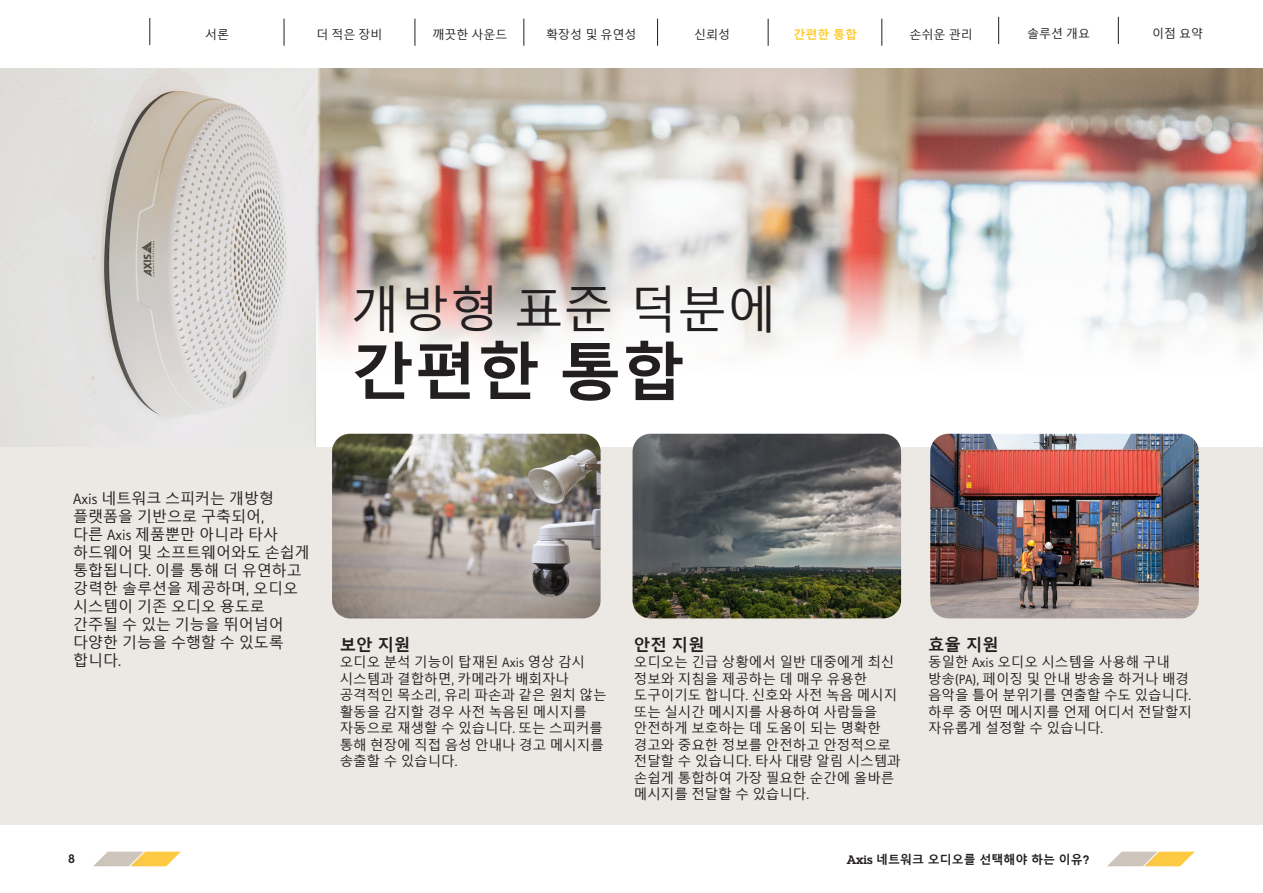
<style>
.page{position:relative;width:1263px;height:893px;background:#fff}
.page>*{position:absolute;margin:0;border:0;box-sizing:border-box;transform-origin:0 0}
.Headline{font:700 63px "Malgun Gothic";color:#231f20}
.Headline-2{font:49.5px "Malgun Gothic";color:#231f20}
.Subheadline{font:700 16.5px "Malgun Gothic";color:#231f20}
.Subheadline-2{font:15px/18px "Malgun Gothic";color:#231f20}
.Subheadline-3{font:13.5px/16.5px "Malgun Gothic";color:#231f20}
.t1{font:12px "Malgun Gothic";color:#231f20}
.t2{font:700 12px "Malgun Gothic";color:#231f20}
.t3{font:700 12px "Malgun Gothic";color:#fecb2f}
.t4{font:600 12px "Lubalin Graph ECG";color:#231f20}
.s1{font-family:"Rotis Sans Serif Pro"}
.s2{font-family:"Lubalin Graph ECG";font-weight:600}
</style>
<div class="page">
<div style="left:0;top:386px;width:1263px;height:439px;background:#ece8e4"></div>
<img style="left:0;top:69px;width:1263px;height:377px">
<svg style="left:316px;top:252px;width:947px;height:194px"></svg>
<svg style="left:93px;top:852px;width:88px;height:14px"></svg>
<svg style="left:1107px;top:852px;width:88px;height:14px"></svg>
<img style="left:332px;top:434px;width:269px;height:184px">
<img style="left:632px;top:434px;width:269px;height:184px">
<img style="left:930px;top:434px;width:269px;height:184px">
<svg style="left:284px;top:19px;width:1px;height:27px"></svg>
<svg style="left:414px;top:19px;width:1px;height:27px"></svg>
<svg style="left:523px;top:19px;width:1px;height:27px"></svg>
<svg style="left:657px;top:19px;width:1px;height:27px"></svg>
<svg style="left:768px;top:19px;width:1px;height:27px"></svg>
<svg style="left:881px;top:19px;width:1px;height:27px"></svg>
<svg style="left:998px;top:17px;width:1px;height:27px"></svg>
<svg style="left:1118px;top:17px;width:1px;height:27px"></svg>
<svg style="left:149px;top:18px;width:1px;height:27px"></svg>
<p class="t1" style="left:205px;top:27px;width:25px">서론</p>
<p class="t1" style="left:316px;top:27px;width:68px">더 적은 장비</p>
<p class="t1" style="left:432px;top:27px;width:77px">깨끗한 사운드</p>
<p class="t1" style="left:546px;top:27px;width:92px">확장성 및 유연성</p>
<p class="t1" style="left:694px;top:27px;width:37px">신뢰성</p>
<p class="t3" style="left:794px;top:27px;width:65px">간편한 통합</p>
<p class="t1" style="left:909px;top:27px;width:65px">손쉬운 관리</p>
<p class="t1" style="left:1027px;top:27px;width:65px">솔루션 개요</p>
<p class="t1" style="left:1152px;top:27px;width:53px">이점 요약</p>
<p class="Headline-2" style="left:351px;top:282px;width:427px">개방형 표준 덕분에</p>
<p class="Headline" style="left:351px;top:335px;width:335px">간편한 통합</p>
<p class="Subheadline-2" style="left:73px;top:490px;width:238px"><span class="s1">Axis</span> 네트워크 스피커는 개방형 플랫폼을 기반으로 구축되어<span class="s1">,<br></span>다른 <span class="s1">Axis</span> 제품뿐만 아니라 타사 하드웨어 및 소프트웨어와도 손쉽게 통합됩니다<span class="s1">.</span> 이를 통해 더 유연하고 강력한 솔루션을 제공하며<span class="s1">,</span> 오디오 시스템이 기존 오디오 용도로 간주될 수 있는 기능을 뛰어넘어 다양한 기능을 수행할 수 있도록 합니다<span class="s1">.</span></p>
<p class="Subheadline" style="left:340px;top:635px;width:72px">보안 지원</p>
<p class="Subheadline-3" style="left:340px;top:654px;width:268px">오디오 분석 기능이 탑재된 <span class="s1">Axis</span> 영상 감시 시스템과 결합하면<span class="s1">,</span> 카메라가 배회자나 공격적인 목소리<span class="s1">,</span> 유리 파손과 같은 원치 않는 활동을 감지할 경우 사전 녹음된 메시지를 자동으로 재생할 수 있습니다<span class="s1">.</span> 또는 스피커를 통해 현장에 직접 음성 안내나 경고 메시지를 송출할 수 있습니다<span class="s1">.</span></p>
<p class="Subheadline" style="left:634px;top:635px;width:72px">안전 지원</p>
<p class="Subheadline-3" style="left:634px;top:654px;width:268px">오디오는 긴급 상황에서 일반 대중에게 최신 정보와 지침을 제공하는 데 매우 유용한 도구이기도 합니다<span class="s1">.</span> 신호와 사전 녹음 메시지 또는 실시간 메시지를 사용하여 사람들을 안전하게 보호하는 데 도움이 되는 명확한 경고와 중요한 정보를 안전하고 안정적으로 전달할 수 있습니다<span class="s1">.</span> 타사 대량 알림 시스템과 손쉽게 통합하여 가장 필요한 순간에 올바른 메시지를 전달할 수 있습니다<span class="s1">.</span></p>
<p class="Subheadline" style="left:928px;top:635px;width:72px">효율 지원</p>
<p class="Subheadline-3" style="left:928px;top:654px;width:265px">동일한 <span class="s1">Axis</span> 오디오 시스템을 사용해 구내 방송<span class="s1">(PA),</span> 페이징 및 안내 방송을 하거나 배경 음악을 틀어 분위기를 연출할 수도 있습니다<span class="s1">. </span>하루 중 어떤 메시지를 언제 어디서 전달할지 자유롭게 설정할 수 있습니다<span class="s1">.</span></p>
<p class="t4" style="left:68px;top:851px;width:8px">8</p>
<p class="t2" style="left:847px;top:852px;width:244px"><span class="s2">Axis</span> 네트워크 오디오를 선택해야 하는 이유<span class="s2">?</span></p>
</div>
